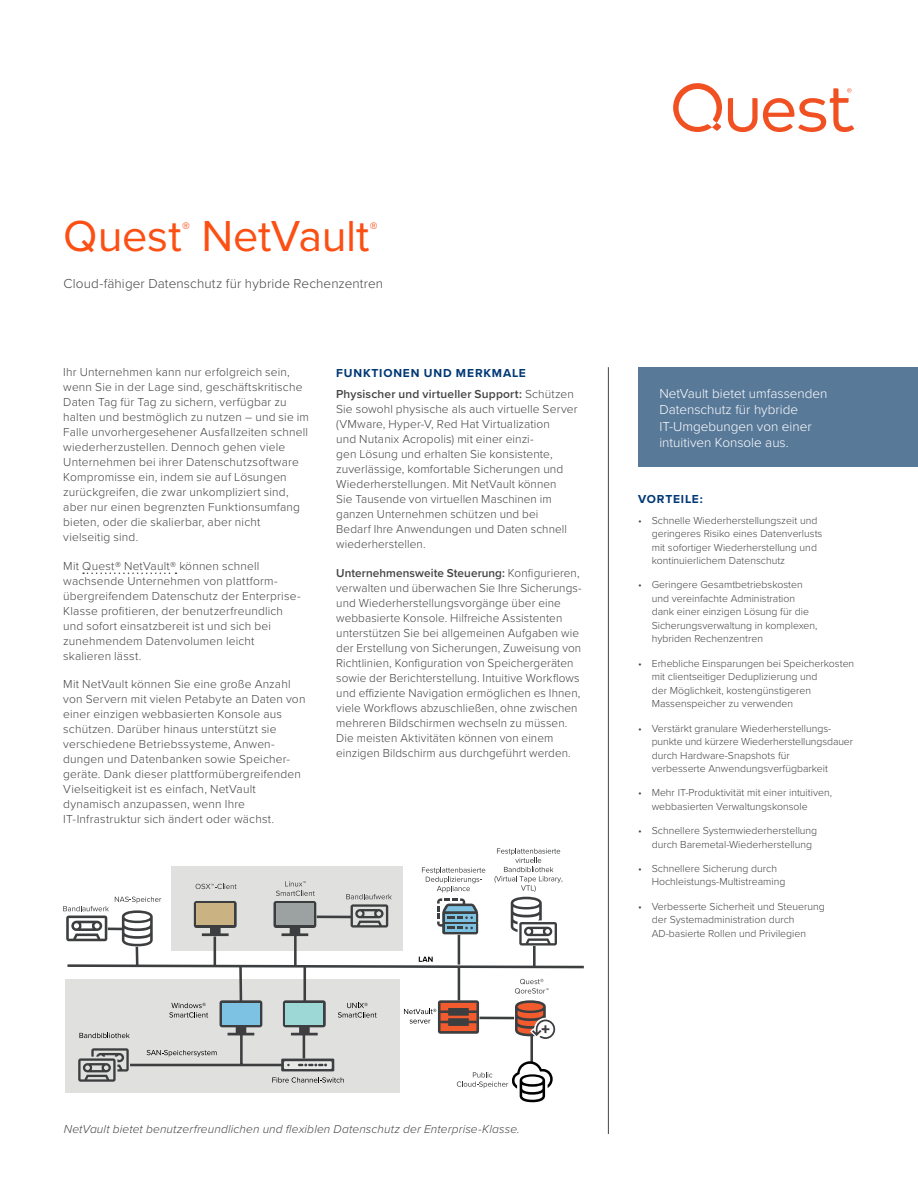
<style>
.page{position:relative;width:918px;height:1188px;background:#fff}
.page>*{position:absolute;margin:0;border:0;box-sizing:border-box;transform-origin:0 0}
.Headline{font:45px "Proxima Nova";letter-spacing:-.005em;color:#fb4f14}
.Headline-2{font:15.75px "Proxima Nova";color:#fb4f14}
.Callout_Box_Small{font:300 13.5px/16.2px "Proxima Nova";color:#fff}
.Sub_Head{font:300 13.5px "Proxima Nova";letter-spacing:.01em;color:#444}
.Body{font:300 12px/15px "Proxima Nova";letter-spacing:.015em;color:#444}
.Body_bold_to_emdash{font:300 12px/15px "Proxima Nova";letter-spacing:.01em;color:#444}
.t1{font:italic 300 12px "Proxima Nova";letter-spacing:.01em;color:#444}
.Section_Heading_1{font:700 12px "Proxima Nova";letter-spacing:.07em;color:#003876}
.t2{font:300 10.5px/13.5px "Proxima Nova";color:#444}
.s1{font-weight:600}
</style>
<div class="page">
<svg style="left:728px;top:88px;width:126px;height:44px"></svg>
<svg style="left:673px;top:83px;width:49px;height:49px"></svg>
<hr style="left:608px;top:367px;width:1px;height:767px;background:#444">
<div style="left:638px;top:367px;width:280px;height:100px;background:#597999"></div>
<svg style="left:83px;top:573px;width:93px;height:1px"></svg>
<hr style="left:533px;top:946px;width:3px;height:21px;background:#3c3e40">
<div style="left:172px;top:866px;width:231px;height:85px;background:#e0e1df"></div>
<div style="left:65px;top:979px;width:335px;height:114px;background:#e0e1df"></div>
<svg style="left:194px;top:901px;width:43px;height:35px"></svg>
<div style="left:197px;top:904px;width:37px;height:21px;background:#cab282"></div>
<svg style="left:437px;top:898px;width:41px;height:36px"></svg>
<svg style="left:78px;top:1048px;width:51px;height:34px"></svg>
<svg style="left:220px;top:1000px;width:42px;height:35px"></svg>
<div style="left:222px;top:1003px;width:38px;height:22px;background:#7dc1e3"></div>
<svg style="left:283px;top:1000px;width:43px;height:35px"></svg>
<div style="left:286px;top:1003px;width:37px;height:22px;background:#9dd8d7"></div>
<svg style="left:438px;top:1000px;width:41px;height:34px"></svg>
<svg style="left:515px;top:1000px;width:41px;height:39px"></svg>
<hr style="left:136px;top:947px;width:3px;height:19px;background:#3c3e40">
<hr style="left:214px;top:937px;width:2px;height:29px;background:#3c3e40">
<hr style="left:294px;top:936px;width:3px;height:29px;background:#3c3e40">
<hr style="left:317px;top:916px;width:34px;height:2px;background:#3c3e40">
<hr style="left:458px;top:935px;width:2px;height:30px;background:#3c3e40">
<hr style="left:130px;top:1064px;width:153px;height:2px;background:#3c3e40">
<hr style="left:458px;top:967px;width:2px;height:33px;background:#3c3e40">
<hr style="left:239px;top:967px;width:3px;height:34px;background:#3c3e40">
<hr style="left:303px;top:967px;width:3px;height:34px;background:#3c3e40">
<hr style="left:240px;top:1031px;width:3px;height:35px;background:#3c3e40">
<hr style="left:303px;top:1032px;width:2px;height:27px;background:#3c3e40">
<div style="left:281px;top:1059px;width:53px;height:12px;background:#3d3f42"></div>
<svg style="left:284px;top:1061px;width:48px;height:8px"></svg>
<svg style="left:298px;top:1064px;width:29px;height:2px"></svg>
<hr style="left:479px;top:1017px;width:35px;height:2px;background:#3c3e40">
<svg style="left:196px;top:884px;width:41px;height:5px"></svg>
<svg style="left:273px;top:881px;width:43px;height:55px"></svg>
<svg style="left:346px;top:894px;width:46px;height:34px"></svg>
<svg style="left:422px;top:867px;width:63px;height:25px"></svg>
<svg style="left:495px;top:848px;width:67px;height:98px"></svg>
<svg style="left:515px;top:979px;width:34px;height:15px"></svg>
<svg style="left:404px;top:1003px;width:72px;height:28px"></svg>
<hr style="left:530px;top:1034px;width:3px;height:30px;background:#3c3e40">
<svg style="left:169px;top:1003px;width:39px;height:15px"></svg>
<svg style="left:338px;top:1003px;width:39px;height:15px"></svg>
<svg style="left:272px;top:1077px;width:72px;height:6px"></svg>
<svg style="left:147px;top:1050px;width:70px;height:7px"></svg>
<svg style="left:79px;top:1033px;width:51px;height:5px"></svg>
<svg style="left:63px;top:897px;width:98px;height:49px"></svg>
<svg style="left:67px;top:957px;width:517px;height:13px"></svg>
<svg style="left:457px;top:1059px;width:96px;height:43px"></svg>
<p class="Headline" style="left:63px;top:202px;width:308px">Quest NetVault</p>
<p class="Headline-2" style="left:182px;top:216px;width:9px">®</p>
<p class="Headline-2" style="left:370px;top:216px;width:9px">®</p>
<p class="Sub_Head" style="left:64px;top:274px;width:321px">Cloud-fähiger Datenschutz für hybride Rechenzentren</p>
<p class="Body" style="left:63px;top:364px;width:247px">Ihr Unternehmen kann nur erfolgreich sein, wenn Sie in der Lage sind, geschäftskritische Daten Tag für Tag zu sichern, verfügbar zu halten und bestmöglich zu nutzen – und sie im Falle unvorhergesehener Ausfallzeiten schnell wiederherzustellen. Dennoch gehen viele Unternehmen bei ihrer Datenschutzsoftware Kompromisse ein, indem sie auf Lösungen zurückgreifen, die zwar unkompliziert sind, aber nur einen begrenzten Funktionsumfang bieten, oder die skalierbar, aber nicht vielseitig sind.</p>
<p class="Body" style="left:63px;top:557px;width:239px">Mit Quest® NetVault® können schnell wachsende Unternehmen von plattform&shy;übergreifendem Datenschutz der Enterprise-Klasse profitieren, der benutzerfreundlich und sofort einsatzbereit ist und sich bei zunehmendem Datenvolumen leicht skalieren lässt.</p>
<p class="Body" style="left:63px;top:676px;width:244px">Mit NetVault können Sie eine große Anzahl von Servern mit vielen Petabyte an Daten von einer einzigen webbasierten Konsole aus schützen. Darüber hinaus unterstützt sie verschiedene Betriebssysteme, Anwen&shy;dungen und Datenbanken sowie Speicher&shy;geräte. Dank dieser plattformübergreifenden Vielseitigkeit ist es einfach, NetVault dynamisch anzupassen, wenn Ihre IT-Infrastruktur sich ändert oder wächst.</p>
<p class="Section_Heading_1" style="left:336px;top:364px;width:191px">FUNKTIONEN UND MERKMALE</p>
<p class="Body_bold_to_emdash" style="left:336px;top:386px;width:243px"><span class="s1">Physischer und virtueller Support:</span> Schützen Sie sowohl physische als auch virtuelle Server (VMware, Hyper-V, Red Hat Virtualization<br>und Nutanix Acropolis) mit einer einzi-<br>gen Lösung und erhalten Sie konsistente, zuverlässige, komfortable Sicherungen und Wiederherstellungen. Mit NetVault können<br>Sie Tausende von virtuellen Maschinen im ganzen Unternehmen schützen und bei<br>Bedarf Ihre Anwendungen und Daten schnell wiederherstellen.</p>
<p class="Body_bold_to_emdash" style="left:336px;top:565px;width:247px"><span class="s1">Unternehmensweite Steuerung:</span> Konfigurieren, verwalten und überwachen Sie Ihre Sicherungs&shy;und Wiederherstellungsvorgänge über eine webbasierte Konsole. Hilfreiche Assistenten unterstützen Sie bei allgemeinen Aufgaben wie der Erstellung von Sicherungen, Zuweisung von Richtlinien, Konfiguration von Speichergeräten sowie der Berichterstellung. Intuitive Workflows und effiziente Navigation ermöglichen es Ihnen, viele Workflows abzuschließen, ohne zwischen mehreren Bildschirmen wechseln zu müssen.<br>Die meisten Aktivitäten können von einem einzigen Bildschirm aus durchgeführt werden.</p>
<p class="Callout_Box_Small" style="left:659px;top:385px;width:170px">NetVault bietet umfassenden<br>Datenschutz für hybride<br>IT-Umgebungen von einer intuitiven Konsole aus.</p>
<p class="Section_Heading_1" style="left:638px;top:490px;width:66px">VORTEILE:</p>
<p class="t2" style="left:652px;top:513px;width:172px;text-indent:-14px">• Schnelle Wiederherstellungszeit und geringeres Risiko eines Datenverlusts mit sofortiger Wiederherstellung und kontinuierlichem Datenschutz</p>
<p class="t2" style="left:652px;top:578px;width:167px;text-indent:-14px">• Geringere Gesamtbetriebskosten und vereinfachte Administration dank einer einzigen Lösung für die Sicherungsverwaltung in komplexen, hybriden Rechenzentren</p>
<p class="t2" style="left:652px;top:656px;width:204px;text-indent:-14px">• Erhebliche Einsparungen bei Speicherkosten mit clientseitiger Deduplizierung und<br>der Möglichkeit, kostengünstigeren Massenspeicher zu verwenden</p>
<p class="t2" style="left:652px;top:721px;width:203px;text-indent:-14px">• Verstärkt granulare Wiederherstellungs&shy;punkte und kürzere Wiederherstellungsdauer durch Hardware-Snapshots für<br>verbesserte Anwendungsverfügbarkeit</p>
<p class="t2" style="left:652px;top:786px;width:182px;text-indent:-14px">• Mehr IT-Produktivität mit einer intuitiven, webbasierten Verwaltungskonsole</p>
<p class="t2" style="left:652px;top:823px;width:167px;text-indent:-14px">• Schnellere Systemwiederherstellung durch Baremetal-Wiederherstellung</p>
<p class="t2" style="left:652px;top:861px;width:135px;text-indent:-14px">• Schnellere Sicherung durch<br>Hochleistungs-Multistreaming</p>
<p class="t2" style="left:652px;top:899px;width:174px;text-indent:-14px">• Verbesserte Sicherheit und Steuerung der Systemadministration durch<br>AD-basierte Rollen und Privilegien</p>
<p class="t1" style="left:64px;top:1120px;width:458px">NetVault bietet benutzerfreundlichen und flexiblen Datenschutz der Enterprise-Klasse.</p>
</div>
